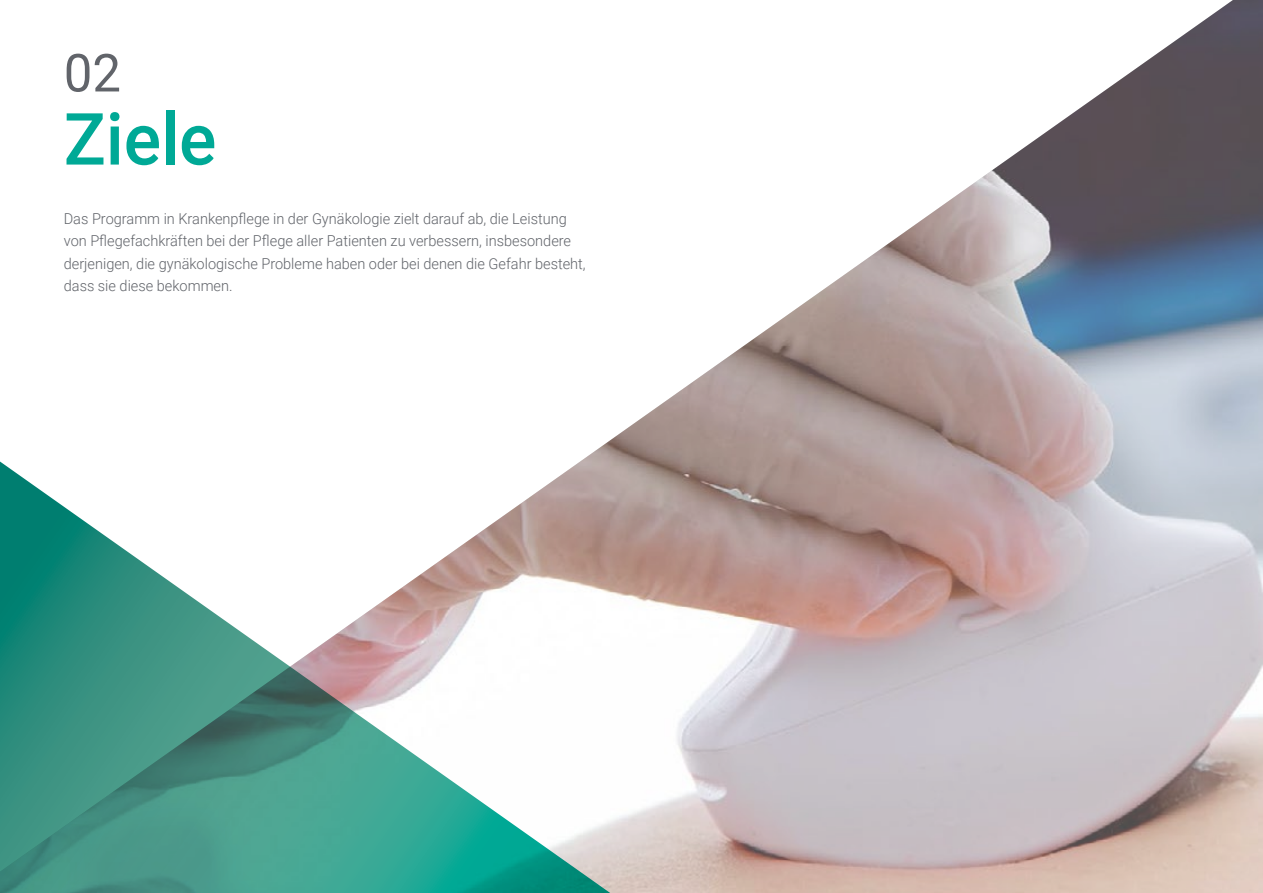
<style>
.page{position:relative;width:1263px;height:893px;background:#fff}
.page>*{position:absolute;margin:0;border:0;box-sizing:border-box;transform-origin:0 0}
.t1{font:500 72px "Roboto";color:#00a996}
.t2{font:52.5px "Roboto";color:#61646a}
.t3{font:300 15px/22.5px "Roboto";color:#61646a}
</style>
<div class="page">
<img style="left:602px;top:0;width:661px;height:893px">
<svg style="left:0;top:446px;width:640px;height:447px"></svg>
<h2 class="t2" style="left:64px;top:36px;width:59px">02</h2>
<h1 class="t1" style="left:64px;top:89px;width:154px">Ziele</h1>
<p class="t3" style="left:64px;top:207px;width:523px">Das Programm in Krankenpflege in der Gynäkologie zielt darauf ab, die Leistung von Pflegefachkräften bei der Pflege aller Patienten zu verbessern, insbesondere derjenigen, die gynäkologische Probleme haben oder bei denen die Gefahr besteht, dass sie diese bekommen.</p>
</div>
